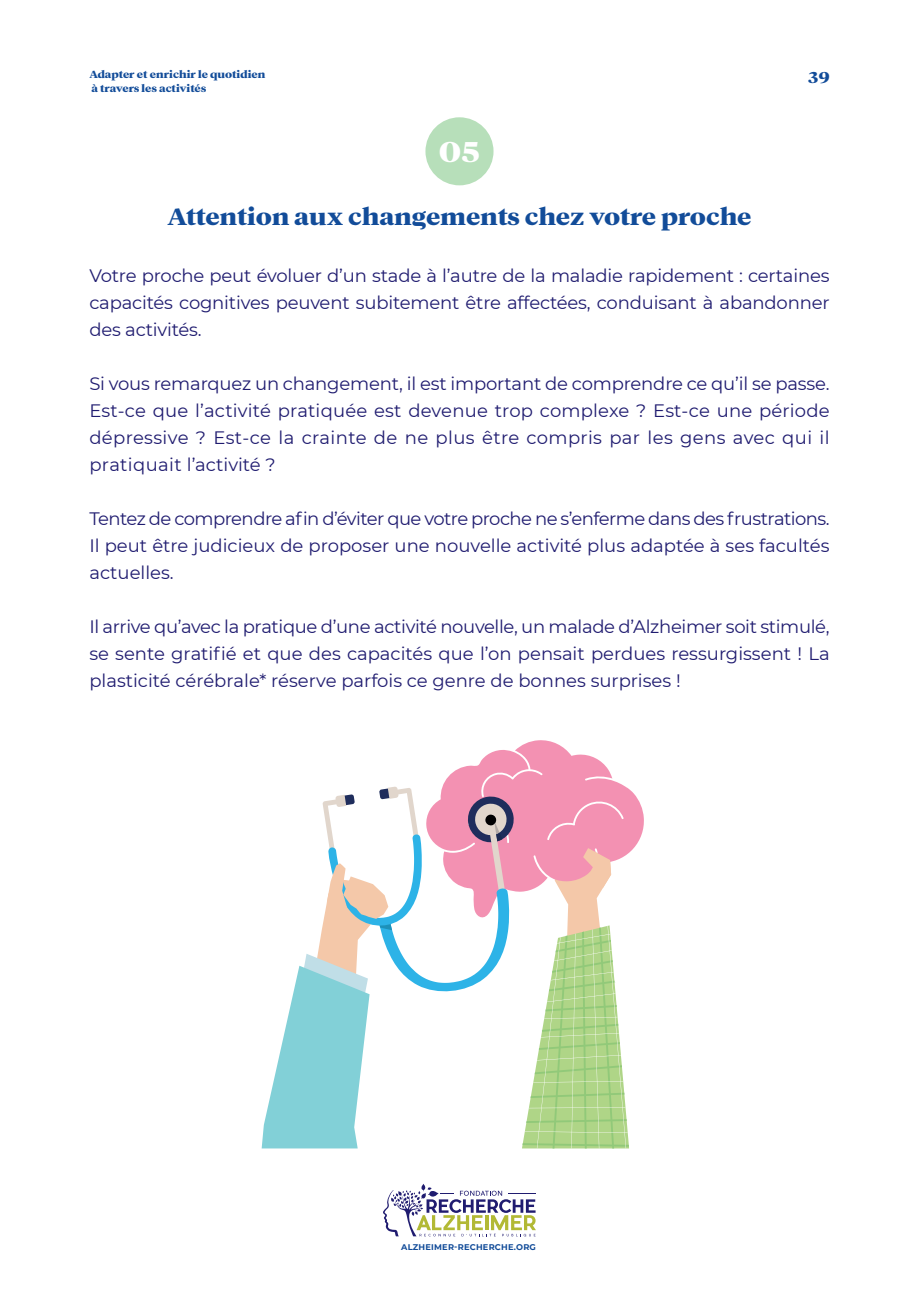
<style>
.page{position:relative;width:919px;height:1289px;background:#fff}
.page>*{position:absolute;margin:0;border:0;box-sizing:border-box;transform-origin:0 0}
.t1{font:30px "Cysan";color:#fff}
.t2{font:24px "Cysan";color:#124c99}
.t3{font:18px/27px "Montserrat";color:#201c70;text-align:justify}
.t4{font:16.5px "Cysan";color:#124c99}
.t5{font:10.5px "Cysan";color:#124c99}
.t6{font:700 8.25px "Montserrat";letter-spacing:.025em;color:#124c99}
</style>
<div class="page">
<div style="left:425px;top:117px;width:68px;height:68px;background:#b7dfba;border-radius:50%"></div>
<svg style="left:261px;top:740px;width:383px;height:408px"></svg>
<svg style="left:383px;top:1184px;width:153px;height:52px"></svg>
<p class="t5" style="left:89px;top:68px;width:177px">Adapter et enrichir le quotidien</p>
<p class="t5" style="left:91px;top:82px;width:116px">à travers les activités</p>
<p class="t1" style="left:439px;top:133px;width:43px">05</p>
<p class="t2" style="left:167px;top:202px;width:585px">Attention aux changements chez votre proche</p>
<p class="t4" style="left:807px;top:67px;width:23px">39</p>
<p class="t3" style="left:89px;top:261px;width:741px">Votre proche peut évoluer d’un stade à l’autre de la maladie rapidement : certaines capacités cognitives peuvent subitement être affectées, conduisant à abandonner des activités.</p>
<p class="t3" style="left:89px;top:369px;width:741px">Si vous remarquez un changement, il est important de comprendre ce qu’il se passe.<br>Est-ce que l’activité pratiquée est devenue trop complexe ? Est-ce une période dépressive ? Est-ce la crainte de ne plus être compris par les gens avec qui il pratiquait l’activité ?</p>
<p class="t3" style="left:89px;top:504px;width:741px">Tentez de comprendre afin d’éviter que votre proche ne s’enferme dans des frustrations.<br>Il peut être judicieux de proposer une nouvelle activité plus adaptée à ses facultés actuelles.</p>
<p class="t3" style="left:89px;top:612px;width:741px">Il arrive qu’avec la pratique d’une activité nouvelle, un malade d’Alzheimer soit stimulé, se sente gratifié et que des capacités que l’on pensait perdues ressurgissent ! La plasticité cérébrale* réserve parfois ce genre de bonnes surprises !</p>
<p class="t6" style="left:401px;top:1240px;width:136px">ALZHEIMER-RECHERCHE.ORG</p>
</div>
